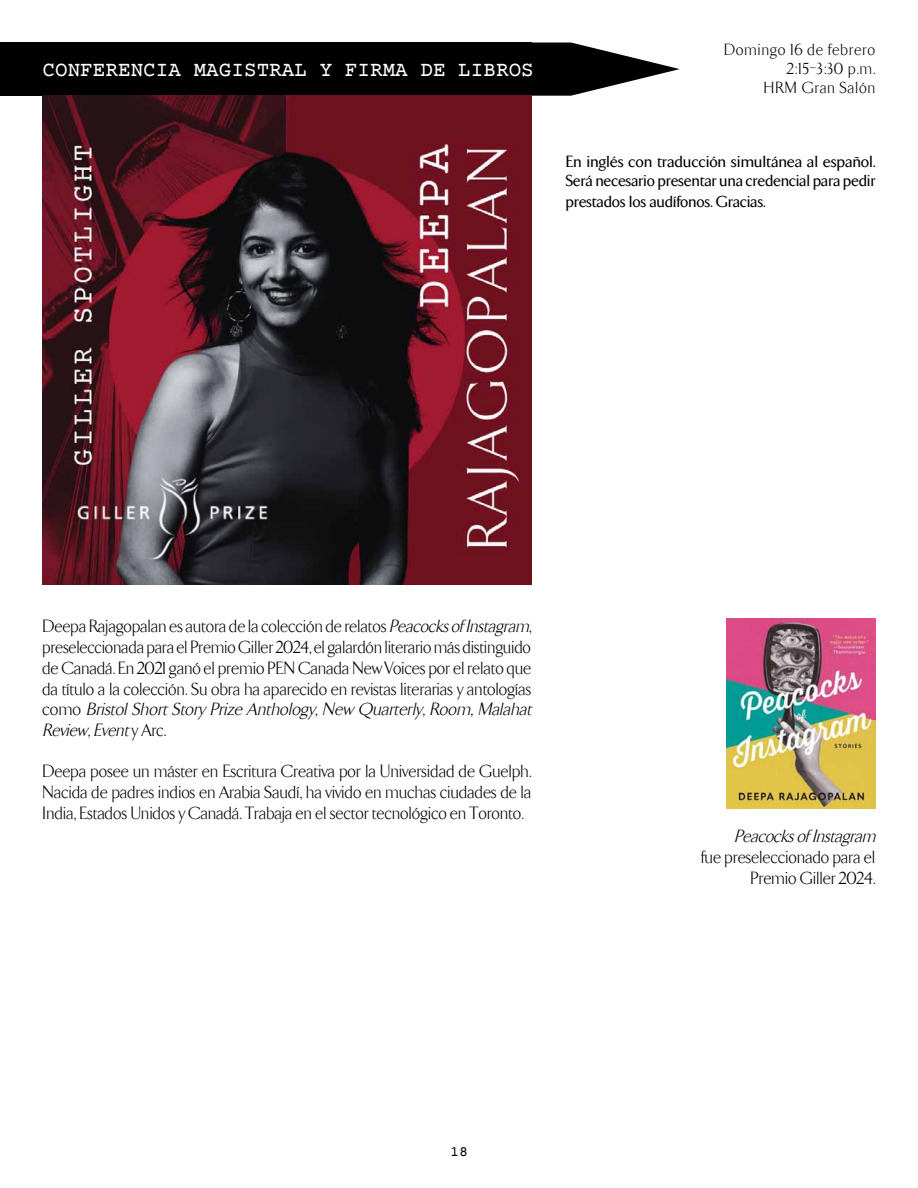
<style>
.page{position:relative;width:918px;height:1188px;background:#fff}
.page>*{position:absolute;margin:0;border:0;box-sizing:border-box;transform-origin:0 0}
.t1{font:21px "Courier Prime";color:#fff}
.t2{font:300 18px/20.7px "TF Arrow";color:#000}
.t3{font:italic 300 18px "TF Arrow";color:#000}
.t4{font:500 16.5px/18.9px "TF Arrow";color:#000}
.t5{font:300 16.5px/18.9px "TF Arrow";letter-spacing:.05em;color:#000;text-align:right}
.t6{font:15px "Courier Prime";color:#000}
.s1{font-style:italic}
</style>
<div class="page">
<svg style="left:531px;top:43px;width:149px;height:53px"></svg>
<div style="left:0;top:43px;width:531px;height:53px;background:#000"></div>
<img style="left:43px;top:96px;width:488px;height:489px">
<img style="left:727px;top:619px;width:148px;height:189px">
<p class="t1" style="left:43px;top:57px;width:493px">CONFERENCIA MAGISTRAL Y FIRMA DE LIBROS</p>
<p class="t5" style="left:724px;top:41px;width:153px">Domingo 16 de febrero<br>2:15–3:30 p.m.<br>HRM Gran Salón</p>
<p class="t4" style="left:566px;top:153px;width:312px">En inglés con traducción simultánea al español.<br>Será necesario presentar una credencial para pedir</p>
<p class="t4" style="left:566px;top:192px;width:201px">prestados los audífonos. Gracias.</p>
<p class="t2" style="left:43px;top:617px;width:495px">Deepa Rajagopalan es autora de la colección de relatos <span class="s1">Peacocksof Instagram</span>, preseleccionada para el Premio Giller 2024, el galardón literario más distinguido de Canadá. En 2021 ganó el premio PEN Canada New Voices por el relato que da título a la colección. Su obra ha aparecido en revistas literarias y antologías c o m o <span class="s1">BristolShortStory Prize Anthology,New Quarterly,Room,Malahat Review,Event</span>y Arc.</p>
<p class="t2" style="left:43px;top:762px;width:491px;text-align:justify">Deepa posee un máster en Escritura Creativa por la Universidad de Guelph.<br>Nacida de padres indios en Arabia Saudí, ha vivido en muchas ciudades de la India, Estados Unidos y Canadá. Trabaja en el sector tecnológico en Toronto.</p>
<p class="t6" style="left:450px;top:1143px;width:19px">18</p>
<p class="t3" style="left:734px;top:827px;width:148px">Peacocksof Instagram</p>
<p class="t2" style="left:701px;top:847px;width:176px;text-align:right">fue preseleccionado para el<br>Premio Giller 2024.</p>
</div>
